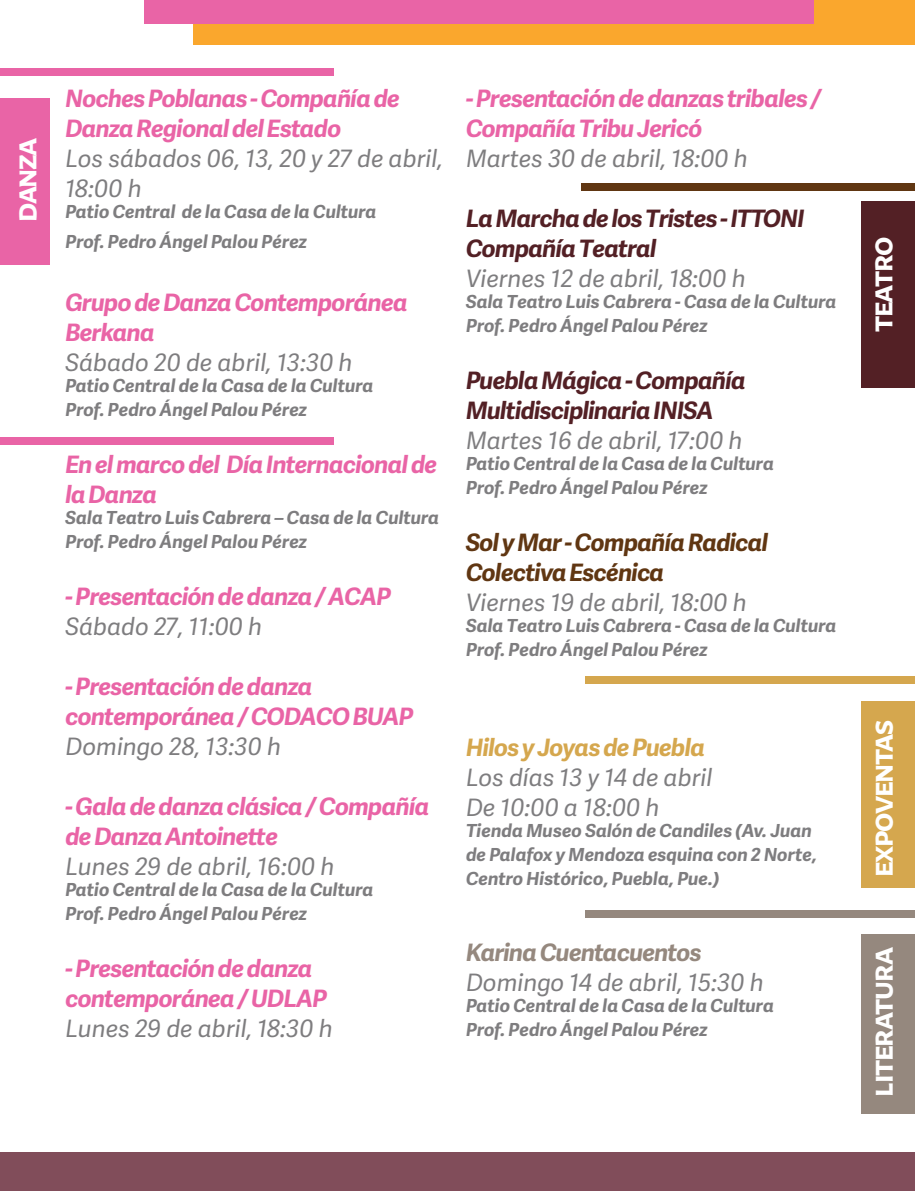
<style>
.page{position:relative;width:915px;height:1191px;background:#fff}
.page>*{position:absolute;margin:0;border:0;box-sizing:border-box;transform-origin:0 0}
.SUBS_T2{font:italic 700 24px/30px "Adelle Sans";letter-spacing:-.03em;color:#e964a6}
.SUBS_T2-2{font:italic 24px/30px "Adelle Sans";color:#7e7d7f}
.SUBS_T2-3{font:italic 700 24px/30px "Adelle Sans";letter-spacing:-.03em;color:#532025}
.SUBS_T2-4{font:italic 700 24px/30px "Adelle Sans";letter-spacing:-.03em;color:#603612}
.TITULOS_1{font:900 24px "Heroica";letter-spacing:-.05em;color:#fff}
.SUBS_T2-5{font:italic 700 24px "Adelle Sans";letter-spacing:-.03em;color:#d5a74e}
.SUBS_T2-6{font:italic 700 18px/24px "Adelle Sans";color:#7e7d7f}
.s1{font-weight:400;color:#7e7d7f}
.s2{font-weight:700;color:#95887e}
</style>
<div class="page">
<div style="left:0;top:1152px;width:914px;height:39px;background:#814d5a"></div>
<div style="left:0;top:98px;width:50px;height:167px;background:#e964a6"></div>
<div style="left:0;top:69px;width:334px;height:7px;background:#e964a6"></div>
<div style="left:0;top:437px;width:334px;height:7px;background:#e964a6"></div>
<div style="left:581px;top:183px;width:333px;height:8px;background:#603612"></div>
<div style="left:585px;top:676px;width:329px;height:7px;background:#d5a74e"></div>
<div style="left:585px;top:910px;width:329px;height:7px;background:#95887e"></div>
<div style="left:193px;top:0;width:721px;height:45px;background:#faa72d"></div>
<div style="left:144px;top:0;width:670px;height:23px;background:#e964a6"></div>
<div style="left:861px;top:701px;width:53px;height:187px;background:#d5a74e"></div>
<div style="left:861px;top:934px;width:53px;height:179px;background:#95887e"></div>
<div style="left:861px;top:201px;width:53px;height:187px;background:#532025"></div>
<p class="TITULOS_1" style="left:13px;top:222px;width:85px;rotate:-90deg">DANZA</p>
<p class="SUBS_T2" style="left:65px;top:83px;width:336px">Noches Poblanas - Compañía de<br>Danza Regional del Estado</p>
<p class="SUBS_T2-2" style="left:65px;top:142px;width:379px">Los sábados 06, 13, 20 y 27 de abril,<br>18:00 h</p>
<p class="SUBS_T2-6" style="left:65px;top:199px;width:312px">Patio Central de la Casa de la Cultura</p>
<p class="SUBS_T2-6" style="left:65px;top:229px;width:243px">Prof. Pedro Ángel Palou Pérez</p>
<p class="SUBS_T2" style="left:65px;top:287px;width:344px">Grupo de Danza Contemporánea<br>Berkana<br><span class="s1">Sábado 20 de abril, 13:30 h</span></p>
<p class="SUBS_T2-6" style="left:65px;top:373px;width:309px">Patio Central de la Casa de la Cultura</p>
<p class="SUBS_T2-6" style="left:65px;top:397px;width:243px">Prof. Pedro Ángel Palou Pérez</p>
<p class="SUBS_T2" style="left:65px;top:449px;width:373px">En el marco del Día Internacional de la Danza</p>
<p class="SUBS_T2-6" style="left:65px;top:505px;width:375px">Sala Teatro Luis Cabrera – Casa de la Cultura<br>Prof. Pedro Ángel Palou Pérez</p>
<p class="SUBS_T2" style="left:65px;top:581px;width:327px">- Presentación de danza / ACAP</p>
<p class="SUBS_T2-2" style="left:65px;top:610px;width:198px">Sábado 27, 11:00 h</p>
<p class="SUBS_T2" style="left:65px;top:671px;width:349px">- Presentación de danza contemporánea / CODACO BUAP</p>
<p class="SUBS_T2-2" style="left:65px;top:730px;width:217px">Domingo 28, 13:30 h</p>
<p class="SUBS_T2" style="left:65px;top:791px;width:365px">- Gala de danza clásica / Compañía de Danza Antoinette</p>
<p class="SUBS_T2-2" style="left:65px;top:850px;width:270px">Lunes 29 de abril, 16:00 h</p>
<p class="SUBS_T2-6" style="left:65px;top:877px;width:309px">Patio Central de la Casa de la Cultura</p>
<p class="SUBS_T2-6" style="left:65px;top:901px;width:243px">Prof. Pedro Ángel Palou Pérez</p>
<p class="SUBS_T2" style="left:65px;top:953px;width:263px">- Presentación de danza contemporánea / UDLAP</p>
<p class="SUBS_T2-2" style="left:65px;top:1012px;width:269px">Lunes 29 de abril, 18:30 h</p>
<p class="SUBS_T2" style="left:466px;top:83px;width:357px">- Presentación de danzas tribales /<br>Compañía Tribu Jericó</p>
<p class="SUBS_T2-2" style="left:466px;top:142px;width:283px">Martes 30 de abril, 18:00 h</p>
<p class="SUBS_T2-3" style="left:466px;top:203px;width:340px">La Marcha de los Tristes - ITTONI<br>Compañía Teatral</p>
<p class="SUBS_T2-2" style="left:466px;top:262px;width:281px">Viernes 12 de abril, 18:00 h</p>
<p class="SUBS_T2-6" style="left:466px;top:289px;width:372px">Sala Teatro Luis Cabrera - Casa de la Cultura<br>Prof. Pedro Ángel Palou Pérez</p>
<p class="SUBS_T2-3" style="left:466px;top:365px;width:281px">Puebla Mágica - Compañía<br>Multidisciplinaria INISA</p>
<p class="SUBS_T2-2" style="left:466px;top:424px;width:278px">Martes 16 de abril, 17:00 h</p>
<p class="SUBS_T2-6" style="left:466px;top:451px;width:309px">Patio Central de la Casa de la Cultura</p>
<p class="SUBS_T2-6" style="left:466px;top:475px;width:243px">Prof. Pedro Ángel Palou Pérez</p>
<p class="SUBS_T2-4" style="left:466px;top:527px;width:303px">Sol y Mar - Compañía Radical<br>Colectiva Escénica</p>
<p class="SUBS_T2-2" style="left:466px;top:586px;width:282px">Viernes 19 de abril, 18:00 h</p>
<p class="SUBS_T2-6" style="left:466px;top:613px;width:372px">Sala Teatro Luis Cabrera - Casa de la Cultura<br>Prof. Pedro Ángel Palou Pérez</p>
<p class="SUBS_T2-5" style="left:466px;top:730px;width:240px">Hilos y Joyas de Puebla</p>
<p class="SUBS_T2-2" style="left:466px;top:761px;width:248px">Los días 13 y 14 de abril</p>
<p class="SUBS_T2-2" style="left:466px;top:791px;width:195px">De 10:00 a 18:00 h</p>
<p class="SUBS_T2-6" style="left:466px;top:817px;width:352px">Tienda Museo Salón de Candiles (Av. Juan de Palafox y Mendoza esquina con 2 Norte,<br>Centro Histórico, Puebla, Pue.)</p>
<p class="SUBS_T2-2" style="left:466px;top:936px;width:299px"><span class="s2">Karina Cuentacuentos<br></span>Domingo 14 de abril, 15:30 h</p>
<p class="SUBS_T2-6" style="left:466px;top:993px;width:309px">Patio Central de la Casa de la Cultura</p>
<p class="SUBS_T2-6" style="left:466px;top:1017px;width:243px">Prof. Pedro Ángel Palou Pérez</p>
<p class="TITULOS_1" style="left:868px;top:332px;width:97px;rotate:-90deg">TEATRO</p>
<p class="TITULOS_1" style="left:868px;top:877px;width:159px;rotate:-90deg">EXPOVENTAS</p>
<p class="TITULOS_1" style="left:868px;top:1096px;width:151px;rotate:-90deg">LITERATURA</p>
</div>
